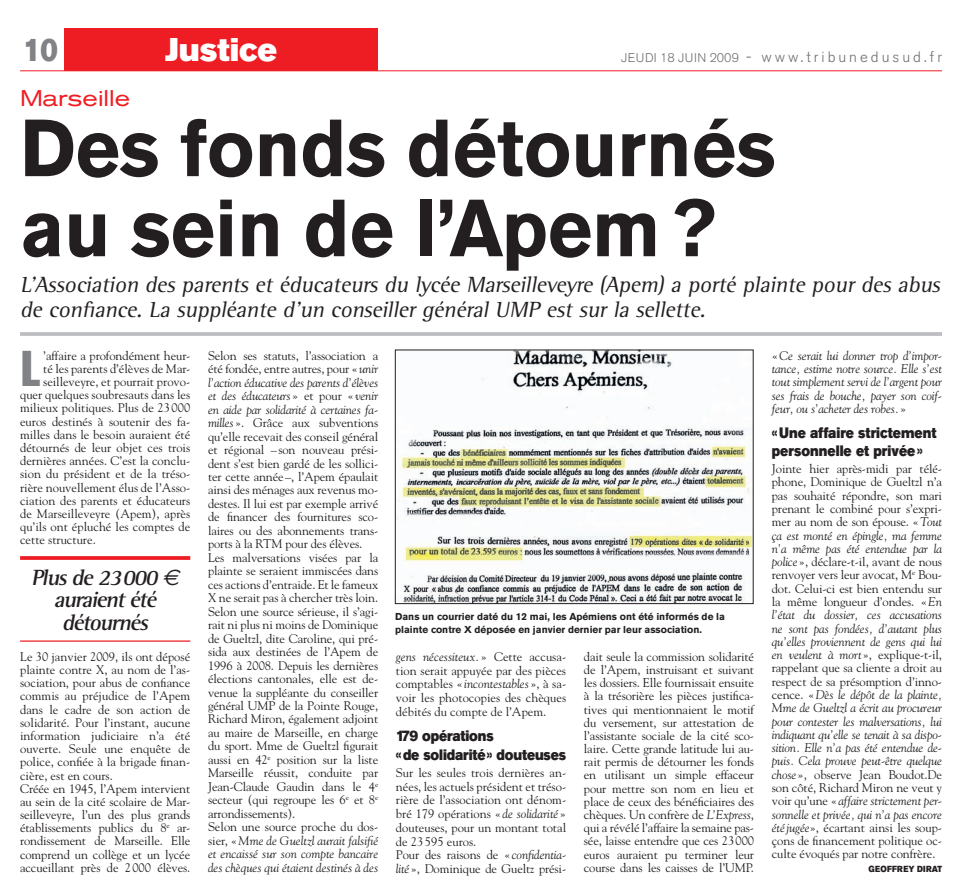
<style>
.page{position:relative;width:964px;height:888px;background:#fff}
.page>*{position:absolute;margin:0;border:0;box-sizing:border-box;transform-origin:0 0}
.t1{font:700 80px/80px "Akzidenz Grotesk BE";color:#231f20;scale:.95 1}
.t2{font:800 condensed 49.62px "Akzidenz Grotesk BE";color:#808285}
.t3{font:32.5px "Akzidenz Grotesk BE Super";color:#fff}
.t4{font:32.12px "Akzidenz Grotesk BE Super";color:#808285;scale:.84 1}
.t5{font:italic 22.5px/25px "Rotis Semi Serif";color:#231f20}
.t6{font:italic 700 22.5px/22.6px "Rotis Semi Serif";color:#231f20;text-align:center}
.t7{font:expanded 22.5px "Akzidenz Grotesk BE";color:#ee1d23}
.t8{font:15px/18.5px "Akzidenz Grotesk BE Super";color:#231f20;scale:.9 1}
.t9{font:300 15px "Akzidenz Grotesk BE";letter-spacing:.2em;color:#6c6d70}
.t10{font:12.5px/13.5px "Goudy";letter-spacing:-.01em;color:#231f20}
.t11{font:italic 12.5px/13.2px "Goudy";letter-spacing:-.01em;color:#231f20;text-align:justify}
.t12{font:700 10px/13.1px "Akzidenz Grotesk BE";color:#231f20}
.t13{font:8.75px "Akzidenz Grotesk BE Super";letter-spacing:.02em;color:#231f20;scale:.9 1}
.s1{font-size:12.5px}
.s2{font-family:"Euro Sans";font-weight:400}
.s3{font-style:italic}
.s4{font-style:normal}
</style>
<div class="page">
<hr style="left:20px;top:70px;width:921px;height:1px;background:#ee1d23">
<div style="left:64px;top:29px;width:314px;height:42px;background:#ee1d23"></div>
<hr style="left:20px;top:556px;width:170px;height:3px;background:#ee1d23">
<hr style="left:20px;top:640px;width:170px;height:1px;background:#ee1d23">
<hr style="left:20px;top:332px;width:921px;height:4px;background:#c3c4c6">
<img style="left:397px;top:352px;width:354px;height:249px">
<h3 class="t4" style="left:23px;top:32px;width:43px">10</h3>
<h3 class="t3" style="left:165px;top:31px;width:113px">Justice</h3>
<p class="t9" style="left:621px;top:48px;width:322px"><span class="s1">jeudi 18 juin 2009</span> - www.tribunedusud.fr</p>
<h3 class="t7" style="left:20px;top:85px;width:112px">Marseille</h3>
<h1 class="t1" style="left:20px;top:109px;width:796px">Des fonds détournés au sein de l’Apem?</h1>
<h3 class="t5" style="left:20px;top:272px;width:925px">L’Association des parents et éducateurs du lycée Marseilleveyre (Apem) a porté plainte pour des abus de confiance. La suppléante d’un conseiller général UMP est sur la sellette.</h3>
<h2 class="t2" style="left:20px;top:340px;width:22px">L</h2>
<p class="t10" style="left:43px;top:348px;width:148px">’affaire a profondément heur-</p>
<p class="t10" style="left:43px;top:361px;width:148px">té les parents d’élèves de Mar-</p>
<p class="t10" style="left:43px;top:374px;width:148px">seilleveyre, et pourrait provo-</p>
<p class="t10" style="left:20px;top:388px;width:172px">quer quelques soubresauts dans les</p>
<p class="t10" style="left:20px;top:401px;width:172px">milieux politiques. Plus de 23000</p>
<p class="t10" style="left:20px;top:414px;width:172px">euros destinés à soutenir des fa-</p>
<p class="t10" style="left:20px;top:427px;width:172px">milles dans le besoin auraient été</p>
<p class="t10" style="left:20px;top:440px;width:172px">détournés de leur objet ces trois</p>
<p class="t10" style="left:20px;top:453px;width:172px">dernières années. C’est la conclu-</p>
<p class="t10" style="left:20px;top:467px;width:172px">sion du président et de la tréso-</p>
<p class="t10" style="left:20px;top:480px;width:172px">rière nouvellement élus de l’Asso-</p>
<p class="t10" style="left:20px;top:493px;width:172px">ciation des parents et éducateurs</p>
<p class="t10" style="left:20px;top:506px;width:172px">de Marseilleveyre (Apem), après</p>
<p class="t10" style="left:20px;top:519px;width:172px">qu’ils ont épluché les comptes de</p>
<p class="t10" style="left:20px;top:533px;width:77px">cette structure.</p>
<h3 class="t6" style="left:31px;top:565px;width:153px">Plusde23000 <span class="s2">e </span>auraientété détournés</h3>
<p class="t10" style="left:20px;top:649px;width:172px;line-height:13.1px">Le 30 janvier 2009, ils ont déposé plainte contre X, au nom de l’as&shy;sociation, pour abus de confiance commis au préjudice de l’Apem dans le cadre de son action de solidarité. Pour l’instant, aucune information judiciaire n’a été ouverte. Seule une enquête de police, confiée à la brigade finan&shy;cière, est en cours.<br>Créée en 1945, l’Apem intervient au sein de la cité scolaire de Mar&shy;seilleveyre, l’un des plus grands établissements publics du 8<sup>e</sup> ar&shy;rondissement de Marseille. Elle comprend un collège et un lycée accueillant près de 2000 élèves.</p>
<p class="t10" style="left:208px;top:348px;width:172px">Selon ses statuts, l’association a été fondée, entre autres, pour «<span class="s3">unir l’action éducative des parents d’élèves et des éducateurs</span>» et pour «<span class="s3">venir en aide par solidarité à certaines fa&shy;milles</span>». Grâce aux subventions qu’elle recevait des conseil général et régional –son nouveau prési&shy;dent s’est bien gardé de les sollici&shy;ter cette année–, l’Apem épaulait ainsi des ménages aux revenus mo&shy;destes. Il lui est par exemple arrivé de financer des fournitures sco&shy;laires ou des abonnements trans&shy;ports à la RTM pour des élèves.<br>Les malversations visées par la plainte se seraient immiscées dans ces actions d’entraide. Et le fameux X ne serait pas à chercher très loin.<br>Selon une source sérieuse, il s’agi&shy;rait ni plus ni moins de Dominique de Gueltzl, dite Caroline, qui pré&shy;sida aux destinées de l’Apem de 1996 à 2008. Depuis les dernières élections cantonales, elle est de&shy;venue la suppléante du conseiller général UMP de la Pointe Rouge, Richard Miron, également adjoint au maire de Marseille, en charge du sport. Mme de Gueltzl figurait aussi en 42<sup>e</sup> position sur la liste Marseille réussit, conduite par Jean-Claude Gaudin dans le 4<sup>e </sup>secteur (qui regroupe les 6<sup>e</sup> et 8<sup>e </sup>arrondissements).<br>Selon une source proche du dos&shy;sier, «<span class="s3">Mme de Gueltzl aurait falsifié et encaissé sur son compte bancaire des chèques qui étaient destinés à des</span></p>
<p class="t12" style="left:395px;top:610px;width:331px">Dans un courrier daté du 12 mai, les Apémiens ont été informés de la plainte contre X déposée en janvier dernier par leur association.</p>
<p class="t10" style="left:583px;top:649px;width:172px;line-height:13.1px;text-align:justify">dait seule la commission solidarité de l’Apem, instruisant et suivant les dossiers. Elle fournissait ensuite à la trésorière les pièces justifica&shy;tives qui mentionnaient le motif du versement, sur attestation de l’assistante sociale de la cité sco&shy;laire. Cette grande latitude lui au&shy;rait permis de détourner les fonds en utilisant un simple effaceur pour mettre son nom en lieu et place de ceux des bénéficiaires des chèques. Un confrère de <span class="s3">L’Express</span>, qui a révélé l’affaire la semaine pas&shy;sée, laisse entendre que ces 23000 euros auraient pu terminer leur course dans les caisses de l’UMP.</p>
<p class="t10" style="left:396px;top:649px;width:172px;text-align:justify"><span class="s3">gens nécessiteux.</span> » Cette accusa&shy;tion serait appuyée par des pièces comptables « <span class="s3">incontestables</span> », à sa&shy;voir les photocopies des chèques débités du compte de l’Apem.</p>
<p class="t8" style="left:396px;top:726px;width:190px">179 opérations<br>«de solidarité» douteuses</p>
<p class="t10" style="left:396px;top:765px;width:172px">Sur les seules trois dernières an&shy;nées, les actuels président et tréso&shy;rière de l’association ont dénom&shy;bré 179 opérations «<span class="s3">de solidarité</span>» douteuses, pour un montant total de 23 595 euros.<br>Pour des raisons de «<span class="s3">confidentia&shy;lité</span>», Dominique de Gueltz prési-</p>
<p class="t11" style="left:771px;top:348px;width:172px"><span class="s4">«</span>Ce serait lui donner trop d’impor&shy;tance, estime notre source. Elle s’est tout simplement servi de l’argent pour ses frais de bouche, payer son coif&shy;feur, ou s’acheter des robes.<span class="s4">»</span></p>
<p class="t8" style="left:771px;top:424px;width:184px;line-height:18.1px">«Une affaire strictement personnelle et privée»</p>
<p class="t10" style="left:771px;top:461px;width:172px;text-align:justify">Jointe hier après-midi par télé&shy;phone, Dominique de Gueltzl n’a pas souhaité répondre, son mari prenant le combiné pour s’expri&shy;mer au nom de son épouse. «<span class="s3">Tout ça est monté en épingle, ma femme n’a même pas été entendue par la police</span>», déclare-t-il, avant de nous renvoyer vers leur avocat, M<sup>e</sup> Bou&shy;dot. Celui-ci est bien entendu sur la même longueur d’ondes. «<span class="s3">En l’état du dossier, ces accusations ne sont pas fondées, d’autant plus qu’elles proviennent de gens qui lui en veulent à mort</span>», explique-t-il, rappelant que sa cliente a droit au respect de sa présomption d’inno&shy;cence. «<span class="s3">Dès le dépôt de la plainte, Mme de Gueltzl a écrit au procureur pour contester les malversations, lui indiquant qu’elle se tenait à sa dispo&shy;sition. Elle n’a pas été entendue de&shy;puis. Cela prouve peut-être quelque chose</span>», observe Jean Boudot.De son côté, Richard Miron ne veut y voir qu’une «<span class="s3">affaire strictement per&shy;sonnelle et privée, qui n’a pas encore étéjugée</span>», écartant ainsi les soup&shy;çons de financement politique oc&shy;culte évoqués par notre confrère.</p>
<p class="t13" style="left:868px;top:863px;width:83px">Geoffrey Dirat</p>
</div>
